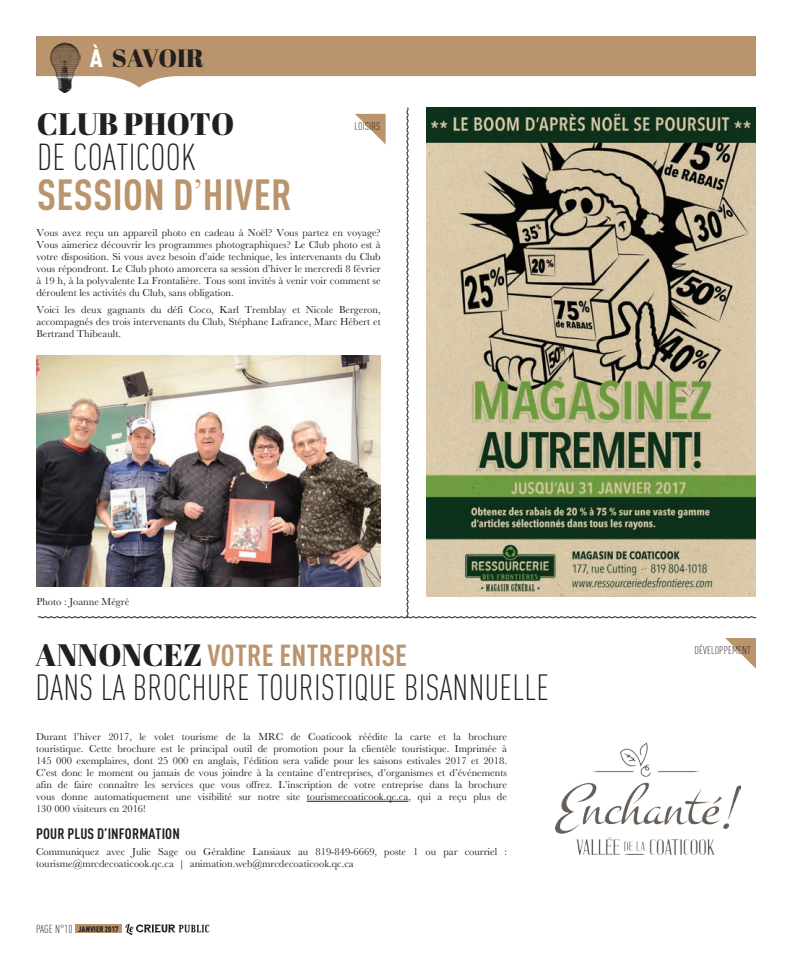
<style>
.page{position:relative;width:792px;height:972px;background:#fff}
.page>*{position:absolute;margin:0;border:0;box-sizing:border-box;transform-origin:0 0}
.t1{font:700 condensed 43px "DINOT";letter-spacing:.01em;color:#ba946c}
.t2{font:300 condensed 37px "DINOT";letter-spacing:.01em;color:#231f20}
.t3{font:300 condensed 36px "DINOT";letter-spacing:.01em;color:#231f20}
.t4{font:31px "Abril Fatface";color:#231f20}
.t5{font:700 condensed 30px "DINOT";letter-spacing:.01em;color:#ba946c}
.t6{font:25px "Abril Fatface";color:#231f20}
.t7{font:700 condensed 15px "DINOT";letter-spacing:.01em;color:#231f20}
.t8{font:300 condensed 11.5px "DINOT";color:#231f20}
.t9{font:300 condensed 11px "DINOT";letter-spacing:.01em;color:#231f20}
.t10{font:10.5px/12px "Baskerville";color:#231f20;text-align:justify}
.t11{font:900 condensed 8px "DINOT";letter-spacing:.01em;color:#231f20}
.s1{font-family:"DINOT";font-weight:900;font-stretch:condensed;color:#fff}
.s2{font-family:"Abril Fatface";font-weight:400;font-stretch:normal;font-size:31px;color:#231f20}
.s3{font-weight:300;font-size:11.5px}
</style>
<div class="page">
<div style="left:76px;top:924px;width:46px;height:9px;background:#ba946c"></div>
<svg style="left:125px;top:924px;width:84px;height:11px"></svg>
<svg style="left:36px;top:36px;width:720px;height:52px;fill:#ba946c"></svg>
<img style="left:50px;top:42px;width:31px;height:50px">
<img style="left:37px;top:107px;width:720px;height:512px">
<svg style="left:725px;top:638px;width:31px;height:31px"></svg>
<hr style="left:307px;top:801px;width:101px;height:1px;background:#231f20">
<img style="left:555px;top:742px;width:186px;height:113px">
<h3 class="t6" style="left:90px;top:41px;width:39px"><span class="s1">À</span> SAVOIR</h3>
<h3 class="t4" style="left:37px;top:103px;width:199px">CLUB PHOTO</h3>
<h2 class="t2" style="left:37px;top:136px;width:160px">DE COATICOOK</h2>
<h1 class="t1" style="left:37px;top:169px;width:256px">SESSION D<sup>’</sup>HIVER</h1>
<p class="t9" style="left:355px;top:120px;width:26px">LOISIRS</p>
<p class="t10" style="left:36px;top:227px;width:346px">Vous avez reçu un appareil photo en cadeau à Noël? Vous partez en voyage?<br>Vous aimeriez découvrir les programmes photographiques? Le Club photo est à votre disposition. Si vous avez besoin d’aide technique, les intervenants du Club vous répondront. Le Club photo amorcera sa session d’hiver le mercredi 8 février à 19 h, à la polyvalente La Frontalière. Tous sont invités à venir voir comment se déroulent les activités du Club, sans obligation.</p>
<p class="t10" style="left:36px;top:303px;width:346px">Voici les deux gagnants du défi Coco, Karl Tremblay et Nicole Bergeron, accompagnés des trois intervenants du Club, Stéphane Lafrance, Marc Hébert et Bertrand Thibeault.</p>
<p class="t10" style="left:36px;top:596px;width:94px">Photo : Joanne Mégré</p>
<h3 class="t5" style="left:35px;top:637px;width:373px"><span class="s2">ANNONCEZ</span> VOTRE ENTREPRISE</h3>
<h3 class="t3" style="left:36px;top:667px;width:515px">DANS LA BROCHURE TOURISTIQUE BISANNUELLE</h3>
<p class="t10" style="left:36px;top:731px;width:473px">Durant l’hiver 2017, le volet tourisme de la MRC de Coaticook réédite la carte et la brochure touristique. Cette brochure est le principal outil de promotion pour la clientèle touristique. Imprimée à 145 000 exemplaires, dont 25 000 en anglais, l’édition sera valide pour les saisons estivales 2017 et 2018.<br>C’est donc le moment ou jamais de vous joindre à la centaine d’entreprises, d’organismes et d’événements afin de faire connaître les services que vous offrez. L’inscription de votre entreprise dans la brochure vous donne automatiquement une visibilité sur notre site tourismecoaticook.qc.ca, qui a reçu plus de 130 000 visiteurs en 2016!</p>
<h3 class="t7" style="left:36px;top:824px;width:145px">POUR PLUS D’INFORMATION</h3>
<p class="t10" style="left:36px;top:846px;width:472px">Communiquez avec Julie Sage ou Géraldine Lansiaux au 819-849-6669, poste 1 ou par courriel : tourisme@mrcdecoaticook.qc.ca | animation.web@mrcdecoaticook.qc.ca</p>
<p class="t8" style="left:36px;top:922px;width:5px">PAGE</p>
<p class="t11" style="left:55px;top:924px;width:65px"><span class="s3">N°10</span> JANVIER 2017</p>
<p class="t9" style="left:695px;top:644px;width:58px">DÉVELOPPEMENT</p>
</div>
